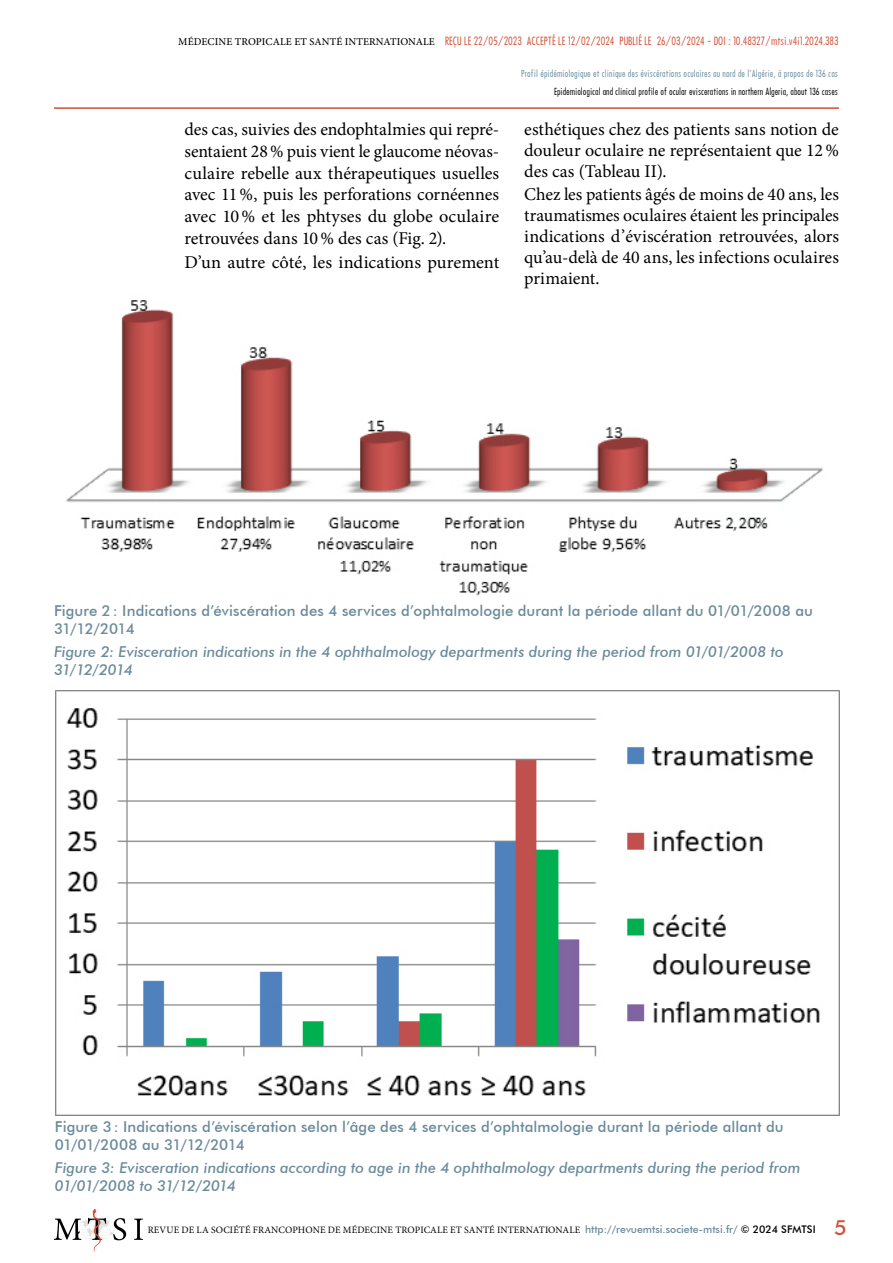
<style>
.page{position:relative;width:893px;height:1263px;background:#fff}
.page>*{position:absolute;margin:0;border:0;box-sizing:border-box;transform-origin:0 0}
.t1{font:18px/21px "Minion Pro";color:#000;text-align:justify}
.t2{font:500 15px/18px "Futura BT";letter-spacing:.005em;color:#6b8b9b}
.t3{font:italic 500 15px/18px "Futura BT";color:#6b8b9b}
.t4{font:500 10.5px "Futura Cond";color:#d15038}
.t5{font:9.75px "Minion Pro";letter-spacing:.01em;color:#000}
.t6{font:500 9px "Futura Cond";letter-spacing:.01em;color:#6b8b9b}
.t7{font:500 9px "Futura Cond";color:#000}
.s1{font-family:"Minion Pro";color:#000}
.s2{font-family:"Futura BT";font-weight:500;font-size:10.5px;color:#6b8b9b}
.s3{font-family:"Futura BT";font-weight:500;font-size:10.5px}
.s4{font-family:"Futura BT";font-weight:500;font-size:21px;color:#d15038}
</style>
<div class="page">
<hr style="left:54px;top:107px;width:785px;height:2px;background:#d15038">
<svg style="left:134px;top:1218px;width:9px;height:22px"></svg>
<svg style="left:54px;top:1209px;width:72px;height:43px"></svg>
<img style="left:66px;top:300px;width:757px;height:296px">
<img style="left:56px;top:691px;width:783px;height:424px">
<p class="t4" style="left:178px;top:34px;width:662px"><span class="s1">MÉDECINE TROPICALE ET SANTÉ INTERNATIONALE</span> REÇU LE 22/05/2023 ACCEPTÉ LE 12/02/2024 PUBLIÉ LE 26/03/2024 - DOI : 10.48327/mtsi.v4i1.2024.383</p>
<p class="t1" style="left:185px;top:118px;width:316px;line-height:21.8px">des cas, suivies des endophtalmies qui repré&shy;sentaient 28% puis vient le glaucome néovas&shy;culaire rebelle aux thérapeutiques usuelles avec 11%, puis les perforations cornéennes avec 10% et les phtyses du globe oculaire retrouvées dans 10% des cas (Fig. 2).</p>
<p class="t1" style="left:185px;top:252px;width:316px">D’un autre côté, les indications purement</p>
<p class="t6" style="left:521px;top:68px;width:318px">Profil épidémiologique et clinique des éviscérations oculaires au nord de l’Algérie, à propos de 136 cas</p>
<p class="t7" style="left:554px;top:86px;width:285px">Epidemiological and clinical profile of ocular eviscerations in northern Algeria, about 136 cases</p>
<p class="t1" style="left:524px;top:119px;width:316px">esthétiques chez des patients sans notion de douleur oculaire ne représentaient que 12% des cas (Tableau II).</p>
<p class="t1" style="left:524px;top:184px;width:316px">Chez les patients âgés de moins de 40 ans, les traumatismes oculaires étaient les principales indications d’éviscération retrouvées, alors qu’au-delà de 40 ans, les infections oculaires primaient.</p>
<p class="t2" style="left:54px;top:602px;width:760px">Figure 2: Indications d’éviscération des 4 services d’ophtalmologie durant la période allant du 01/01/2008 au<br>31/12/2014</p>
<p class="t3" style="left:54px;top:642px;width:731px">Figure 2: Evisceration indications in the 4 ophthalmology departments during the period from 01/01/2008 to<br>31/12/2014</p>
<p class="t2" style="left:55px;top:1118px;width:730px">Figure 3: Indications d’éviscération selon l’âge des 4 services d’ophtalmologie durant la période allant du<br>01/01/2008 au 31/12/2014</p>
<p class="t3" style="left:55px;top:1158px;width:747px">Figure 3: Evisceration indications according to age in the 4 ophthalmology departments during the period from<br>01/01/2008 to 31/12/2014</p>
<p class="t5" style="left:148px;top:1223px;width:700px">REVUE DE LA SOCIÉTÉ FRANCOPHONE DE MÉDECINE TROPICALE ET SANTÉ INTERNATIONALE <span class="s2">http://revuemtsi.societe-mtsi.fr/</span> <span class="s3">© 2024 SFMTSI</span> <span class="s4">5</span></p>
</div>
